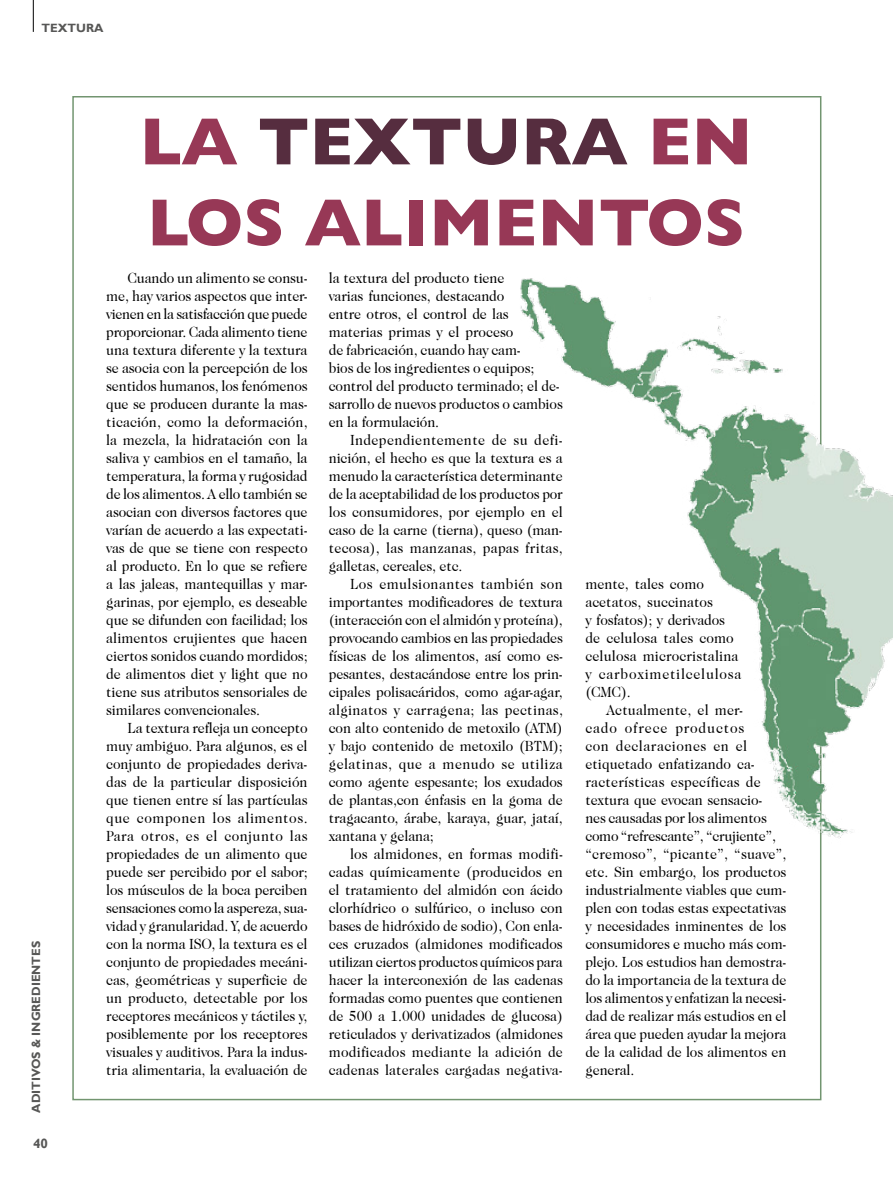
<style>
.page{position:relative;width:893px;height:1191px;background:#fff}
.page>*{position:absolute;margin:0;border:0;box-sizing:border-box;transform-origin:0 0}
.t1{font:700 67.5px/81px "Gill Sans";color:#973856}
.t2{font:15px/18px "Caslon 224 IT Cby BT";letter-spacing:-.01em;color:#000;text-align:justify;scale:.93 1}
.t3{font:15px/18px "Caslon 224 IT Cby BT";letter-spacing:.01em;color:#000;scale:.93 1}
.t4{font:700 13.5px "Gill Sans";color:#575756}
.t5{font:700 12px "Gill Sans";color:#575756}
.s1{color:#562d3f}
</style>
<div class="page">
<img style="left:520px;top:151px;width:373px;height:813px">
<hr style="left:33px;top:0;width:1px;height:32px;background:#000">
<p class="t5" style="left:42px;top:21px;width:64px">TEXTURA</p>
<p class="t5" style="left:29px;top:1112px;width:173px;rotate:-90deg">ADITIVOS &amp; INGREDIENTES</p>
<p class="t4" style="left:33px;top:1135px;width:16px">40</p>
<h1 class="t1" style="left:140px;top:99px;width:614px">LA <span class="s1">TEXTURA</span> EN<br>LOS ALIMENTOS</h1>
<p class="t2" style="left:106px;top:269px;width:218px;text-indent:21px">Cuando un alimento se consu&shy;me, hay varios aspectos que inter&shy;vienen en la satisfacción que puede proporcionar. Cada alimento tiene una textura diferente y la textura se asocia con la per cepción de los sentidos humanos, los fenómenos que se producen durante la mas&shy;ticación, como la deformación, la mezcla, la hidratación con la saliva y cambios en el tamaño, la temperatura, la forma y rugosidad de los alimentos. A ello también se asocian con diversos factores que varían de acuerdo a las expectati&shy;vas de que se tiene con respecto al producto. En lo que se refiere a las jaleas, man tequillas y mar&shy;garinas, por ejemplo, es deseable que se difunden con facilidad; los alimentos crujientes que hacen ciertos sonidos cuando mordidos; de alimentos diet y light que no tiene sus atributos sensoriales de similares convencionales.</p>
<p class="t2" style="left:106px;top:719px;width:218px;text-indent:21px">La textura refleja un concepto muy ambiguo. Para algunos, es el conjunto de propiedades deriva&shy;das de la particular disposición que tienen entre sí las partículas que componen los alimentos.<br>Para otros, es el conjunto las propiedades de un alimento que puede ser percibido por el sabor; los músculos de la boca perciben sensaciones como la aspereza, sua&shy;vidad y granularidad. Y, de acuerdo con la norma ISO, la textura es el conjunto de propiedades mecáni&shy;cas, geométricas y superficie de un producto, detectable por los receptores mecánicos y táctiles y, posiblemente por los receptores visuales y auditivos. Para la indus&shy;tria alimentaria, la evaluación de</p>
<p class="t2" style="left:329px;top:269px;width:253px;text-align:left">la textura del producto tiene<br>varias funciones, destacando<br>entre otros, el control de las materias primas y el proceso<br>de fabricación, cuando hay cam-<br>bios de los ingredientes o equipos; control del producto terminado; el de&shy;sarrollo de nuevos productos o cambios en la formulación.</p>
<p class="t2" style="left:329px;top:431px;width:253px;text-indent:21px">Independientemente de su defi&shy;nición, el hecho es que la textura es a menudo la característica determinante de la aceptabilidad de los productos por los consumidores, por ejemplo en el caso de la carne (tierna), queso (man&shy;tecosa), las manzanas, papas fritas, galletas, cereales, etc.</p>
<p class="t2" style="left:329px;top:575px;width:253px;text-indent:21px">Los emulsionantes también son importantes modificadores de textura (interacción con el almidón y proteína), provocando cambios en las propiedades físicas de los alimentos, así como es&shy;pesantes, destacándose entre los prin&shy;cipales polisacáridos, como agar-agar, alginatos y carragena; las pectinas, con alto contenido de metoxilo (ATM) y bajo contenido de metoxilo (BTM); gelatinas, que a menudo se utiliza como agente espesante; los exudados de plantas,con énfasis en la goma de tragacanto, árabe, karaya, guar, jataí, xantana y gelana;</p>
<p class="t2" style="left:329px;top:845px;width:253px;text-indent:21px">los almidones, en formas modifi&shy;cadas químicamente (producidos en el tratamiento del almidón con ácido clorhídrico o sulfúrico, o incluso con bases de hidróxido de sodio), Con enla&shy;ces cruzados (almidones modificados utilizan ciertos productos químicos para hacer la interconexión de las cadenas formadas como puentes que contienen de 500 a 1.000 unidades de glucosa) reticulados y derivatizados (almidones modificados mediante la adición de cadenas laterales cargadas negativa-</p>
<p class="t3" style="left:585px;top:575px;width:169px">mente, tales como acetatos, succinatos<br>y fosfatos); y derivados de celulosa tales como celulosa microcristalina y carboximetilcelulosa (CMC).</p>
<p class="t2" style="left:585px;top:701px;width:218px;text-align:left;text-indent:21px">Actualmente, el mer-<br>cado ofrece productos<br>con declaraciones en el etiquetado enfatizando ca&shy;racterísticas específicas de textura que evocan sensacio&shy;nes causadas por los alimentos como “refrescante”, “crujiente”, “cremoso”, “picante”, “suave”, etc. Sin embargo, los pro ductos industrialmente viables que cum&shy;plen con todas estas expectativas y necesidades inminentes de los consumidores e mucho más com&shy;plejo. Los estudios han demostra&shy;do la importancia de la textura de los alimentos y enfatizan la necesi&shy;dad de realizar más estudios en el área que pueden ayudar la mejora de la calidad de los alimentos en general.</p>
</div>
